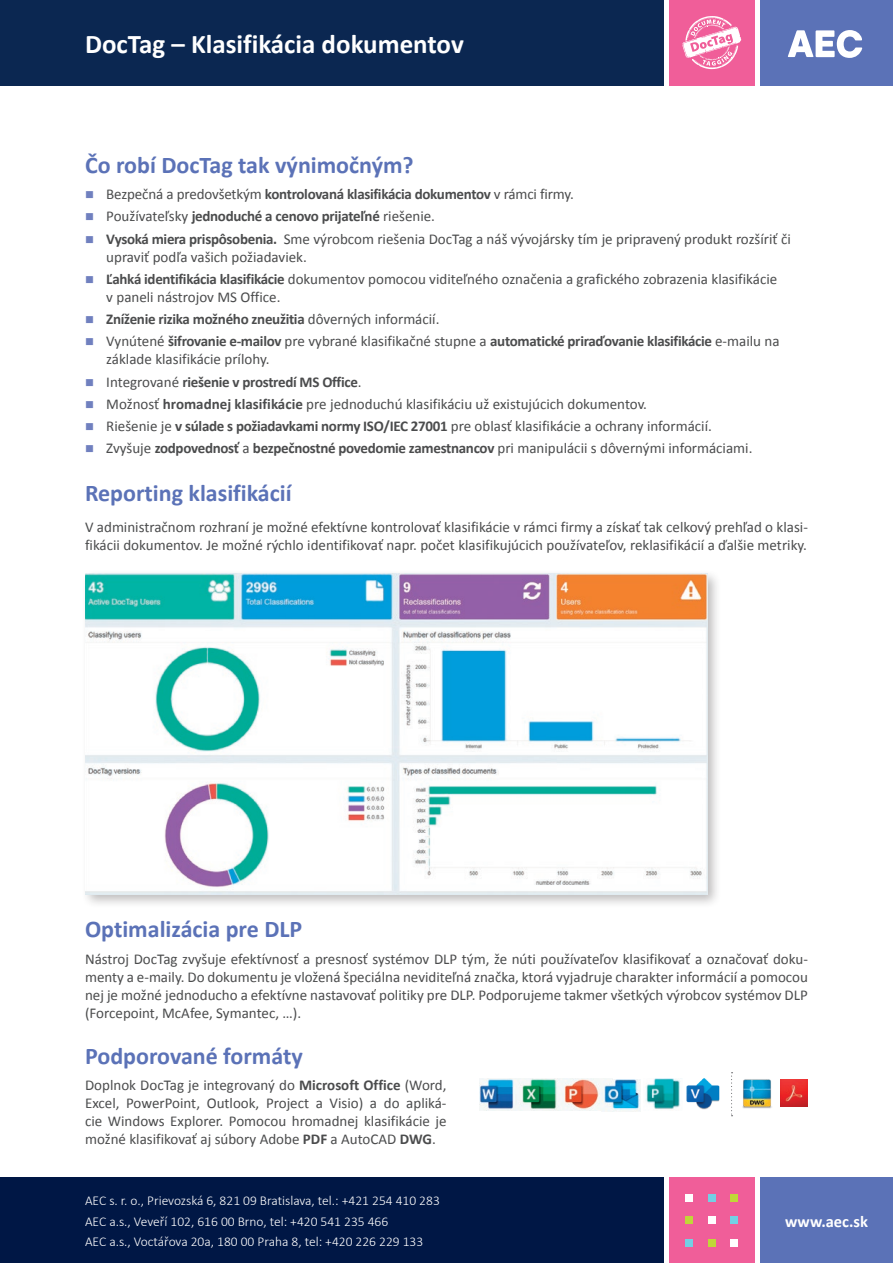
<style>
.page{position:relative;width:893px;height:1263px;background:#fff}
.page>*{position:absolute;margin:0;border:0;box-sizing:border-box;transform-origin:0 0}
.t1{font:700 27px "Calibri";color:#fff}
.nadpis{font:700 24px "Calibri";color:#5b72b7}
.t2{font:700 16.5px "Calibri";color:#fff}
.nadpis-2{font:15px/18px "Calibri";color:#4b4c4d}
.t3{font:700 15px "Calibri";letter-spacing:-.02em;color:#4b4c4d}
.t4{font:300 13.5px "Calibri";color:#fff}
.s1{font-weight:400}
.s2{font-weight:700}
</style>
<div class="page">
<div style="left:669px;top:0;width:85px;height:85px;background:#f05e99"></div>
<div style="left:0;top:0;width:663px;height:85px;background:#0b2751"></div>
<div style="left:0;top:1178px;width:663px;height:85px;background:#001745"></div>
<div style="left:760px;top:0;width:133px;height:85px;background:#5b72b7"></div>
<svg style="left:788px;top:30px;width:74px;height:28px"></svg>
<div style="left:760px;top:1178px;width:133px;height:85px;background:#5b72b7"></div>
<div style="left:669px;top:1178px;width:85px;height:85px;background:#f05e99"></div>
<div style="left:685px;top:1194px;width:8px;height:7px;background:#fff"></div>
<div style="left:685px;top:1216px;width:8px;height:8px;background:#c0d738"></div>
<div style="left:685px;top:1239px;width:8px;height:8px;background:#74cfe4"></div>
<div style="left:708px;top:1194px;width:7px;height:7px;background:#74cfe4"></div>
<div style="left:708px;top:1216px;width:7px;height:8px;background:#fff"></div>
<div style="left:708px;top:1239px;width:7px;height:8px;background:#c0d738"></div>
<div style="left:730px;top:1194px;width:8px;height:7px;background:#c0d738"></div>
<div style="left:730px;top:1216px;width:8px;height:8px;background:#74cfe4"></div>
<div style="left:730px;top:1239px;width:8px;height:8px;background:#fff"></div>
<svg style="left:682px;top:16px;width:59px;height:53px"></svg>
<svg style="left:731px;top:1072px;width:2px;height:44px"></svg>
<img style="left:480px;top:1079px;width:133px;height:31px">
<img style="left:601px;top:1080px;width:40px;height:31px">
<img style="left:645px;top:1079px;width:35px;height:30px">
<img style="left:686px;top:1078px;width:34px;height:32px">
<img style="left:742px;top:1079px;width:30px;height:29px">
<img style="left:781px;top:1080px;width:26px;height:26px">
<div style="left:81px;top:569px;width:641px;height:340px;background:#231f20;opacity:.3"></div>
<img style="left:86px;top:573px;width:621px;height:321px">
<p class="t1" style="left:85px;top:26px;width:380px">DocTag – Klasifikácia dokumentov</p>
<p class="nadpis" style="left:85px;top:149px;width:330px">Čo robí DocTag tak výnimočným?</p>
<p class="t3" style="left:106px;top:184px;width:469px"><span class="s1">Bezpečná a predovšetkým</span> kontrolovaná klasifikácia dokumentov <span class="s1">v rámci firmy.</span></p>
<p class="t3" style="left:106px;top:207px;width:330px"><span class="s1">Používateľsky</span> jednoduché a cenovo prijateľné <span class="s1">riešenie.</span></p>
<p class="nadpis-2" style="left:106px;top:230px;width:686px"><span class="s2">Vysoká miera prispôsobenia.</span> Sme výrobcom riešenia DocTag a náš vývojársky tím je pripravený produkt rozšíriť či upraviť podľa vašich požiadaviek.</p>
<p class="nadpis-2" style="left:106px;top:270px;width:672px"><span class="s2">Ľahká identifikácia klasifikácie</span> dokumentov pomocou viditeľného označenia a grafického zobrazenia klasifikácie v paneli nástrojov MS Office.</p>
<p class="t3" style="left:106px;top:309px;width:335px">Zníženie rizika možného zneužitia <span class="s1">dôverných informácií.</span></p>
<p class="nadpis-2" style="left:106px;top:332px;width:675px">Vynútené <span class="s2">šifrovanie e-mailov</span> pre vybrané klasifikačné stupne a <span class="s2">automatické priraďovanie klasifikácie</span> e-mailu na základe klasifikácie prílohy.</p>
<p class="t3" style="left:106px;top:372px;width:257px"><span class="s1">Integrované</span> riešenie v prostredí MS Office<span class="s1">.</span></p>
<p class="nadpis-2" style="left:106px;top:395px;width:542px">Možnosť <span class="s2">hromadnej klasifikácie</span> pre jednoduchú klasifikáciu už existujúcich dokumentov.</p>
<p class="nadpis-2" style="left:106px;top:417px;width:607px">Riešenie je <span class="s2">v súlade s požiadavkami normy ISO/IEC 27001</span> pre oblasť klasifikácie a ochrany informácií.</p>
<p class="nadpis-2" style="left:106px;top:439px;width:648px">Zvyšuje <span class="s2">zodpovednosť</span> a <span class="s2">bezpečnostné povedomie zamestnancov</span> pri manipulácii s dôvernými informáciami.</p>
<p class="nadpis" style="left:85px;top:478px;width:208px">Reporting klasifikácií</p>
<p class="nadpis-2" style="left:85px;top:518px;width:724px">V administračnom rozhraní je možné efektívne kontrolovať klasifikácie v rámci firmy a získať tak celkový prehľad o klasi&shy;fikácii dokumentov. Je možné rýchlo identifikovať napr. počet klasifikujúcich používateľov, reklasifikácií a ďalšie metriky.</p>
<p class="nadpis" style="left:85px;top:914px;width:219px">Optimalizácia pre DLP</p>
<p class="nadpis-2" style="left:85px;top:950px;width:724px;text-align:justify">Nástroj DocTag zvyšuje efektívnosť a presnosť systémov DLP tým, že núti používateľov klasifikovať a označovať doku&shy;menty a e-maily. Do dokumentu je vložená špeciálna neviditeľná značka, ktorá vyjadruje charakter informácií a pomocou nej je možné jednoducho a efektívne nastavovať politiky pre DLP. Podporujeme takmer všetkých výrobcov systémov DLP (Forcepoint, McAfee, Symantec, …).</p>
<p class="nadpis" style="left:85px;top:1040px;width:219px">Podporované formáty</p>
<p class="nadpis-2" style="left:85px;top:1076px;width:363px;text-align:justify">Doplnok DocTag je integrovaný do <span class="s2">Microsoft Office</span> (Word, Excel, PowerPoint, Outlook, Project a Visio) a do apliká&shy;cie Windows Explorer. Pomocou hromadnej klasifikácie je možné klasifikovať aj súbory Adobe <span class="s2">PDF</span> a AutoCAD <span class="s2">DWG</span>.</p>
<p class="t4" style="left:85px;top:1192px;width:356px">AEC s. r. o., Prievozská 6, 821 09 Bratislava, tel.: +421 254 410 283</p>
<p class="t4" style="left:85px;top:1213px;width:305px">AEC a.s., Veveří 102, 616 00 Brno, tel: +420 541 235 466</p>
<p class="t4" style="left:85px;top:1233px;width:340px">AEC a.s., Voctářova 20a, 180 00 Praha 8, tel: +420 226 229 133</p>
<p class="t2" style="left:785px;top:1210px;width:84px">www.aec.sk</p>
</div>
